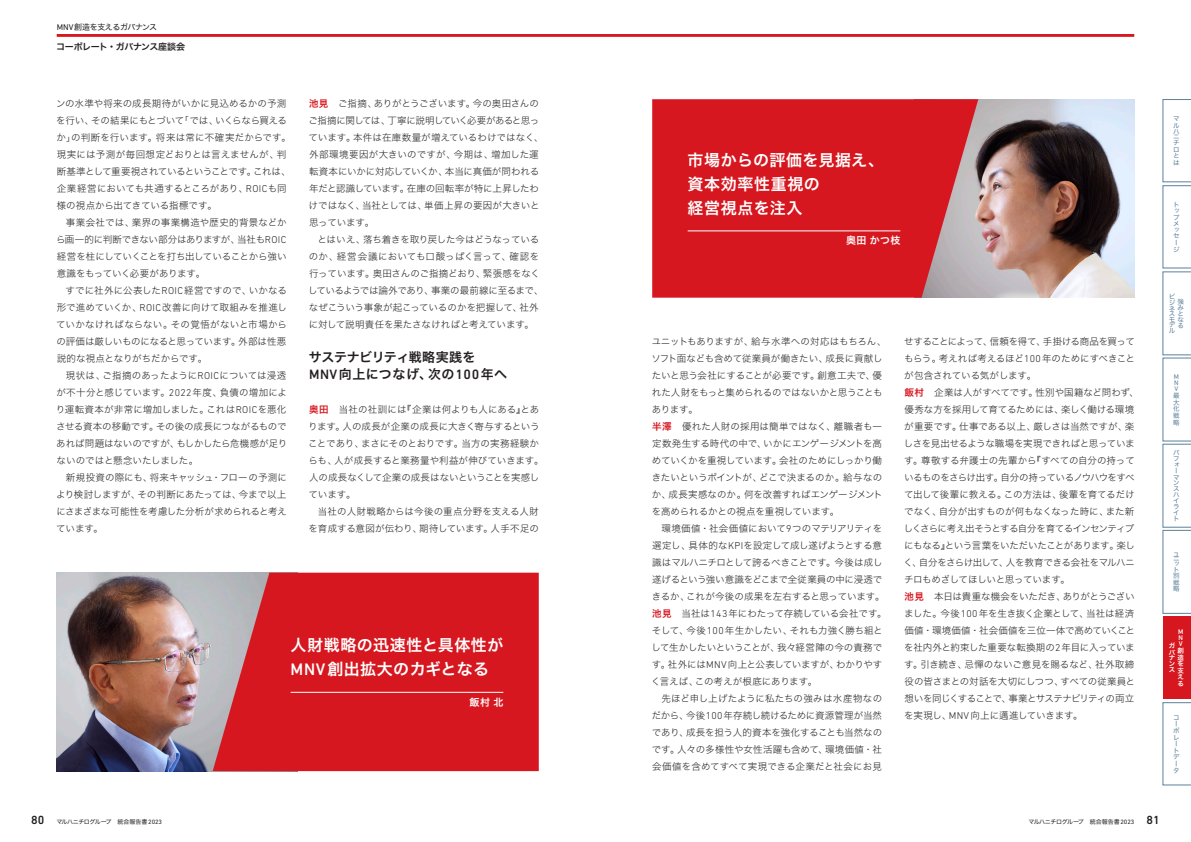
<style>
.page{position:relative;width:1191px;height:842px;background:#fff}
.page>*{position:absolute;margin:0;border:0;box-sizing:border-box;transform-origin:0 0}
.t1{font:16px/24px "Hira Kaku Std N W6";letter-spacing:.035em;color:#fff}
.t2{font:13px/17px "Hira Kaku Std N W6";letter-spacing:.02em;color:#231f20}
.t3{font:10px "Hira Kaku Std N W6";letter-spacing:.04em;color:#fff}
.t4{font:9.5px/17px "Hira Kaku Std N W2";letter-spacing:-.015em;color:#231f20}
.t5{font:9.5px/17px "Hira Kaku Std N W2";letter-spacing:.005em;color:#231f20;text-align:right}
.t6{font:9px "Hira Kaku Std N W6";letter-spacing:-.04em;color:#231f20}
.t7{font:8px "Hira Kaku Std N W4";letter-spacing:-.05em;color:#231f20}
.t8{font:500 6.9px/6.2px "DIN Next LT Pro";color:#fff;text-align:justify}
.t9{font:6.9px/6.2px "DIN Next LT Pro";color:#5b8099;text-align:justify}
.t10{font:6.5px/6.2px "Hira Kaku Std N W4";color:#5b8099}
.t11{font:6.5px/6.6px "Hira Kaku Std N W6";color:#fff;text-align:right}
.t12{font:6px "Hira Kaku Std N W4";letter-spacing:-.065em;color:#231f20}
.s1{font-family:"DIN Next LT Pro";font-size:8.5px}
.s2{font-family:"DIN Next LT Pro";font-weight:300;font-size:10.1px}
.s3{font-family:"Hira Kaku Std N W6";color:#d7171f}
.s4{font-family:"DIN Next LT Pro";font-weight:500;font-size:13.8px}
.s5{font-family:"DIN Next LT Pro";font-weight:500;font-size:17px}
.s6{font-family:"DIN Next LT Pro";font-weight:500;font-size:12px}
.s7{font-family:"DIN Next LT Pro";font-size:6.4px}
</style>
<div class="page">
<hr style="left:57px;top:34px;width:1077px;height:3px;background:#d7171f">
<img style="left:57px;top:573px;width:156px;height:198px">
<img style="left:978px;top:99px;width:156px;height:199px">
<svg style="left:213px;top:573px;width:326px;height:198px;background:#d4252c"></svg>
<svg style="left:652px;top:99px;width:326px;height:199px;background:#d4252d"></svg>
<hr style="left:291px;top:692px;width:212px;height:1px;background:#fff">
<hr style="left:687px;top:231px;width:213px;height:1px;background:#fff">
<div style="left:1162px;top:616px;width:29px;height:83px;background:#d7171f"></div>
<svg style="left:1162px;top:99px;width:29px;height:515px"></svg>
<svg style="left:1162px;top:702px;width:29px;height:83px"></svg>
<p class="t7" style="left:57px;top:21px;width:102px"><span class="s1">MNV</span>創造を支えるガバナンス</p>
<p class="t6" style="left:56px;top:40px;width:130px">コーポレート・ガバナンス座談会</p>
<p class="t4" style="left:56px;top:94px;width:237px">ンの水準や将来の成長期待がいかに見込めるかの予測を行い、その結果にもとづいて「では、いくらなら買えるか」の判断を行います。将来は常に不確実だからです。現実には予測が毎回想定どおりとは言えませんが、判断基準として重要視されているということです。これは、企業経営においても共通するところがあり、<span class="s2">ROIC</span>も同様の視点から出てきている指標です。</p>
<p class="t4" style="left:56px;top:213px;width:232px;text-align:justify;text-indent:10px">事業会社では、業界の事業構造や歴史的背景などから画一的に判断できない部分はありますが、当社も<span class="s2">ROIC</span>経営を柱にしていくことを打ち出していることから強い意識をもっていく必要があります。</p>
<p class="t4" style="left:56px;top:281px;width:232px;text-align:justify;text-indent:9px">すでに社外に公表した<span class="s2">ROIC</span>経営ですので、いかなる形で進めていくか、<span class="s2">ROIC</span>改善に向けて取組みを推進していかなければならない。その覚悟がないと市場からの評価は厳しいものになると思っています。外部は性悪説的な視点となりがちだからです。</p>
<p class="t4" style="left:56px;top:366px;width:233px;text-align:justify;text-indent:10px">現状は、ご指摘のあったように<span class="s2">ROIC</span>については浸透が不十分と感じています。<span class="s2">2022</span>年度、負債の増加により運転資本が非常に増加しました。これは<span class="s2">ROIC</span>を悪化させる資本の移動です。その後の成長につながるものであれば問題はないのですが、もしかしたら危機感が足りないのではと懸念いたしました。</p>
<p class="t4" style="left:56px;top:468px;width:232px;text-align:justify;text-indent:10px">新規投資の際にも、将来キャッシュ・フローの予測により検討しますが、その判断にあたっては、今まで以上にさまざまな可能性を考慮した分析が求められると考えています。</p>
<p class="t4" style="left:308px;top:94px;width:237px"><span class="s3">池見</span>　ご指摘、ありがとうございます。今の奥田さんのご指摘に関しては、丁寧に説明していく必要があると思っています。本件は在庫数量が増えているわけではなく、外部環境要因が大きいのですが、今期は、増加した運転資本にいかに対応していくか、本当に真価が問われる年だと認識しています。在庫の回転率が特に上昇したわけではなく、当社としては、単価上昇の要因が大きいと思っています。</p>
<p class="t4" style="left:308px;top:230px;width:237px;text-indent:9px">とはいえ、落ち着きを取り戻した今はどうなっているのか、経営会議においても口酸っぱく言って、確認を行っています。奥田さんのご指摘どおり、緊張感をなくしているようでは論外であり、事業の最前線に至るまで、なぜこういう事象が起こっているのかを把握して、社外に対して説明責任を果たさなければと考えています。</p>
<h2 class="t2" style="left:309px;top:349px;width:200px">サステナビリティ戦略実践を<br><span class="s4">MNV</span>向上につなげ、次の<span class="s4">100</span>年へ</h2>
<p class="t4" style="left:308px;top:400px;width:237px"><span class="s3">奥田　</span>当社の社訓には『企業は何よりも人にある』とあります。人の成長が企業の成長に大きく寄与するということであり、まさにそのとおりです。当方の実務経験からも、人が成長すると業務量や利益が伸びていきます。人の成長なくして企業の成長はないということを実感しています。</p>
<p class="t5" style="left:309px;top:502px;width:232px">当社の人財戦略からは今後の重点分野を支える人財を育成する意図が伝わり、期待しています。人手不足の</p>
<h1 class="t1" style="left:291px;top:633px;width:214px">人財戦略の迅速性と具体性が<br><span class="s5">MNV</span>創出拡大のカギとなる</h1>
<p class="t3" style="left:469px;top:694px;width:35px">飯村北</p>
<h1 class="t1" style="left:687px;top:148px;width:198px">市場からの評価を見据え、資本効率性重視の<br>経営視点を注入</h1>
<p class="t3" style="left:846px;top:233px;width:56px">奥田かつ枝</p>
<p class="t4" style="left:651px;top:332px;width:237px">ユニットもありますが、給与水準への対応はもちろん、ソフト面なども含めて従業員が働きたい、成長に貢献したいと思う会社にすることが必要です。創意工夫で、優れた人財をもっと集められるのではないかと思うこともあります。<br><span class="s3">半澤　</span>優れた人財の採用は簡単ではなく、離職者も一定数発生する時代の中で、いかにエンゲージメントを高めていくかを重視しています。会社のためにしっかり働きたいというポイントが、どこで決まるのか。給与なのか、成長実感なのか。何を改善すればエンゲージメントを高められるかとの視点を重視しています。</p>
<p class="t4" style="left:651px;top:519px;width:237px;text-indent:10px">環境価値・社会価値において<span class="s2">9</span>つのマテリアリティを選定し、具体的な<span class="s2">KPI</span>を設定して成し遂げようとする意識はマルハニチロとして誇るべきことです。今後は成し遂げるという強い意識をどこまで全従業員の中に浸透できるか、これが今後の成果を左右すると思っています。<span class="s3">池見</span>　当社は<span class="s2">143</span>年にわたって存続している会社です。そして、今後<span class="s2">100</span>年生かしたい、それも力強く勝ち組として生かしたいということが、我々経営陣の今の責務です。社外には<span class="s2">MNV</span>向上と公表していますが、わかりやすく言えば、この考えが根底にあります。</p>
<p class="t4" style="left:652px;top:689px;width:232px;text-align:justify;text-indent:10px">先ほど申し上げたように私たちの強みは水産物なのだから、今後<span class="s2">100</span>年存続し続けるために資源管理が当然であり、成長を担う人的資本を強化することも当然なのです。人々の多様性や女性活躍も含めて、環境価値・社会価値を含めてすべて実現できる企業だと社会にお見</p>
<p class="t4" style="left:903px;top:332px;width:237px">せすることによって、信頼を得て、手掛ける商品を買ってもらう。考えれば考えるほど<span class="s2">100</span>年のためにすべきことが包含されている気がします。<br><span class="s3">飯村</span>　企業は人がすべてです。性別や国籍など問わず、優秀な方を採用して育てるためには、楽しく働ける環境が重要です。仕事である以上、厳しさは当然ですが、楽しさを見出せるような職場を実現できればと思っています。尊敬する弁護士の先輩から『すべての自分の持っているものをさらけ出す。自分の持っているノウハウをすべて出して後輩に教える。この方法は、後輩を育てるだけでなく、自分が出すものが何もなくなった時に、また新しくさらに考え出そうとする自分を育てるインセンティブにもなる』という言葉をいただいたことがあります。楽しく、自分をさらけ出して、人を教育できる会社をマルハニチロもめざしてほしいと思っています。<br><span class="s3">池見</span>　本日は貴重な機会をいただき、ありがとうございました。今後<span class="s2">100</span>年を生き抜く企業として、当社は経済価値・環境価値・社会価値を三位一体で高めていくことを社内外と約束した重要な転換期の<span class="s2">2</span>年目に入っています。引き続き、忌憚のないご意見を賜るなど、社外取締役の皆さまとの対話を大切にしつつ、すべての従業員と想いを同じくすることで、事業とサステナビリティの両立を実現し、<span class="s2">MNV</span>向上に邁進していきます。</p>
<p class="t10" style="left:1173px;top:116px;width:8px">マルハニチロとは</p>
<p class="t10" style="left:1173px;top:202px;width:8px">トップ</p>
<p class="t10" style="left:1173px;top:220px;width:8px">メッセージ</p>
<p class="t10" style="left:1168px;top:293px;width:8px;line-height:5.9px;text-align:justify">ビジネ</p>
<p class="t10" style="left:1168px;top:322px;width:8px;line-height:5.7px">デル</p>
<p class="t10" style="left:1168px;top:298px;width:16px;text-align:right">強<br>み<br>スとモなる</p>
<p class="t9" style="left:1173px;top:373px;width:6px">M N V</p>
<p class="t10" style="left:1173px;top:392px;width:8px;line-height:6.7px;text-align:justify">最大化戦略</p>
<p class="t10" style="left:1173px;top:449px;width:8px;text-align:justify">パフォー</p>
<p class="t10" style="left:1173px;top:475px;width:7px;line-height:5.3px">マン</p>
<p class="t10" style="left:1173px;top:485px;width:8px;text-align:justify">スハイラ</p>
<p class="t10" style="left:1173px;top:509px;width:7px">イト</p>
<p class="t10" style="left:1173px;top:552px;width:8px;line-height:4.9px;text-align:justify">ユニッ</p>
<p class="t10" style="left:1173px;top:567px;width:8px">ト別戦略</p>
<p class="t8" style="left:1178px;top:629px;width:6px">M N V</p>
<p class="t11" style="left:1168px;top:647px;width:16px;line-height:6.9px">創<br>ナ造</p>
<p class="t11" style="left:1168px;top:660px;width:16px">ンをス支え<br>る</p>
<p class="t11" style="left:1168px;top:643px;width:8px;line-height:6.2px;text-align:left">ガバ</p>
<p class="t10" style="left:1173px;top:714px;width:8px;line-height:6.9px">コーポ</p>
<p class="t10" style="left:1173px;top:734px;width:8px;line-height:6.7px">レートデータ</p>
<p class="t12" style="left:31px;top:817px;width:132px"><span class="s6">80</span> マルハニチログループ　統合報告書<span class="s7">2023</span></p>
<p class="t12" style="left:1028px;top:817px;width:133px">マルハニチログループ　統合報告書<span class="s7">2023</span> <span class="s6">81</span></p>
</div>
